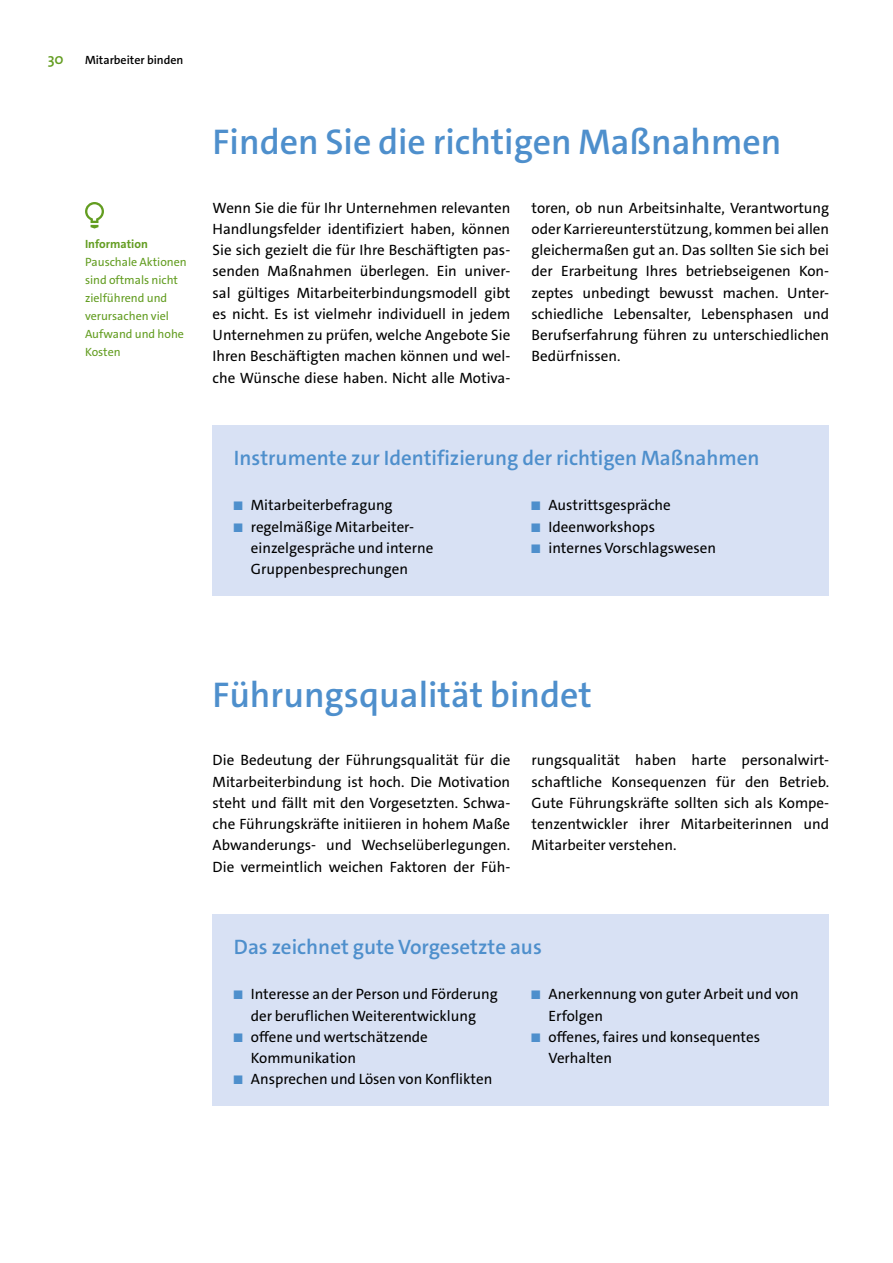
<style>
.page{position:relative;width:893px;height:1263px;background:#fff}
.page>*{position:absolute;margin:0;border:0;box-sizing:border-box;transform-origin:0 0}
.t1{font:600 36px "The Sans C4 s";color:#4e8fcc}
.t2{font:600 21px "The Sans C4 s";color:#4e8fcc}
.t3{font:15px/21.3px "The Sans C4 s";color:#000;text-align:justify}
.t4{font:600 15px "The Sans C4 s";color:#639d21}
.t5{font:12px/18px "The Sans C4 s";color:#639d21}
.t6{font:600 12px "The Sans C4 s";color:#000}
.t7{font:700 12px "The Sans C4 s";color:#639d21}
.s1{font-size:12.6px;color:#4e8fcc}
</style>
<div class="page">
<svg style="left:85px;top:202px;width:19px;height:26px"></svg>
<div style="left:213px;top:425px;width:616px;height:170px;background:#d8e1f4"></div>
<div style="left:213px;top:914px;width:616px;height:192px;background:#d8e1f4"></div>
<p class="t4" style="left:48px;top:49px;width:18px">30</p>
<p class="t6" style="left:85px;top:52px;width:100px">Mitarbeiter binden</p>
<p class="t7" style="left:85px;top:236px;width:64px">Information</p>
<p class="t5" style="left:85px;top:253px;width:103px">Pauschale Aktionen sind oftmals nicht zielführend und verursachen viel<br>Aufwand und hohe<br>Kosten</p>
<h1 class="t1" style="left:213px;top:119px;width:570px">Finden Sie die richtigen Maßnahmen</h1>
<p class="t3" style="left:213px;top:197px;width:299px">Wenn Sie die für Ihr Unternehmen relevanten Handlungsfelder identifiziert haben, können Sie sich gezielt die für Ihre Beschäftigten pas&shy;senden Maßnahmen überlegen. Ein univer&shy;sal gültiges Mitarbeiterbindungsmodell gibt es nicht. Es ist vielmehr individuell in jedem Unternehmen zu prüfen, welche Angebote Sie Ihren Beschäftigten machen können und wel&shy;che Wünsche diese haben. Nicht alle Motiva-</p>
<p class="t3" style="left:531px;top:197px;width:299px">toren, ob nun Arbeitsinhalte, Verantwortung oder Karriereunterstützung, kommen bei allen gleichermaßen gut an. Das sollten Sie sich bei der Erarbeitung Ihres betriebseigenen Kon&shy;zeptes unbedingt bewusst machen. Unter&shy;schiedliche Lebensalter, Lebensphasen und Berufserfahrung führen zu unterschiedlichen Bedürfnissen.</p>
<h2 class="t2" style="left:234px;top:444px;width:527px">Instrumente zur Identifizierung der richtigen Maßnahmen</h2>
<p class="t3" style="left:234px;top:495px;width:160px"><span class="s1">■</span> Mitarbeiterbefragung</p>
<p class="t3" style="left:251px;top:516px;width:184px;text-align:left;text-indent:-17px"><span class="s1">■</span> regelmäßige Mitarbeiter&shy;einzelgespräche und interne<br>Gruppenbesprechungen</p>
<p class="t3" style="left:531px;top:495px;width:141px"><span class="s1">■</span> Austrittsgespräche</p>
<p class="t3" style="left:531px;top:516px;width:125px"><span class="s1">■</span> Ideenworkshops</p>
<p class="t3" style="left:531px;top:537px;width:186px"><span class="s1">■</span> internes Vorschlagswesen</p>
<h1 class="t1" style="left:213px;top:672px;width:381px">Führungsqualität bindet</h1>
<p class="t3" style="left:213px;top:750px;width:299px">Die Bedeutung der Führungsqualität für die Mitarbeiterbindung ist hoch. Die Motivation steht und fällt mit den Vorgesetzten. Schwa&shy;che Führungskräfte initiieren in hohem Maße Abwanderungs- und Wechselüberlegungen.<br>Die vermeintlich weichen Faktoren der Füh-</p>
<p class="t3" style="left:531px;top:750px;width:299px">rungsqualität haben harte personalwirt&shy;schaftliche Konsequenzen für den Betrieb.<br>Gute Führungskräfte sollten sich als Kompe&shy;tenzentwickler ihrer Mitarbeiterinnen und Mitarbeiter verstehen.</p>
<h2 class="t2" style="left:234px;top:933px;width:309px">Das zeichnet gute Vorgesetzte aus</h2>
<p class="t3" style="left:234px;top:984px;width:265px;text-align:center"><span class="s1">■</span> Interesse an der Person und Förderung der beruflichen Weiterentwicklung</p>
<p class="t3" style="left:251px;top:1026px;width:179px;text-indent:-17px"><span class="s1">■</span> offene und wertschätzende<br>Kommunikation</p>
<p class="t3" style="left:234px;top:1069px;width:260px"><span class="s1">■</span> Ansprechen und Lösen von Konflikten</p>
<p class="t3" style="left:549px;top:984px;width:252px;text-indent:-17px"><span class="s1">■</span> Anerkennung von guter Arbeit und von<br>Erfolgen</p>
<p class="t3" style="left:549px;top:1026px;width:213px;text-indent:-17px"><span class="s1">■</span> offenes, faires und konsequentes<br>Verhalten</p>
</div>
